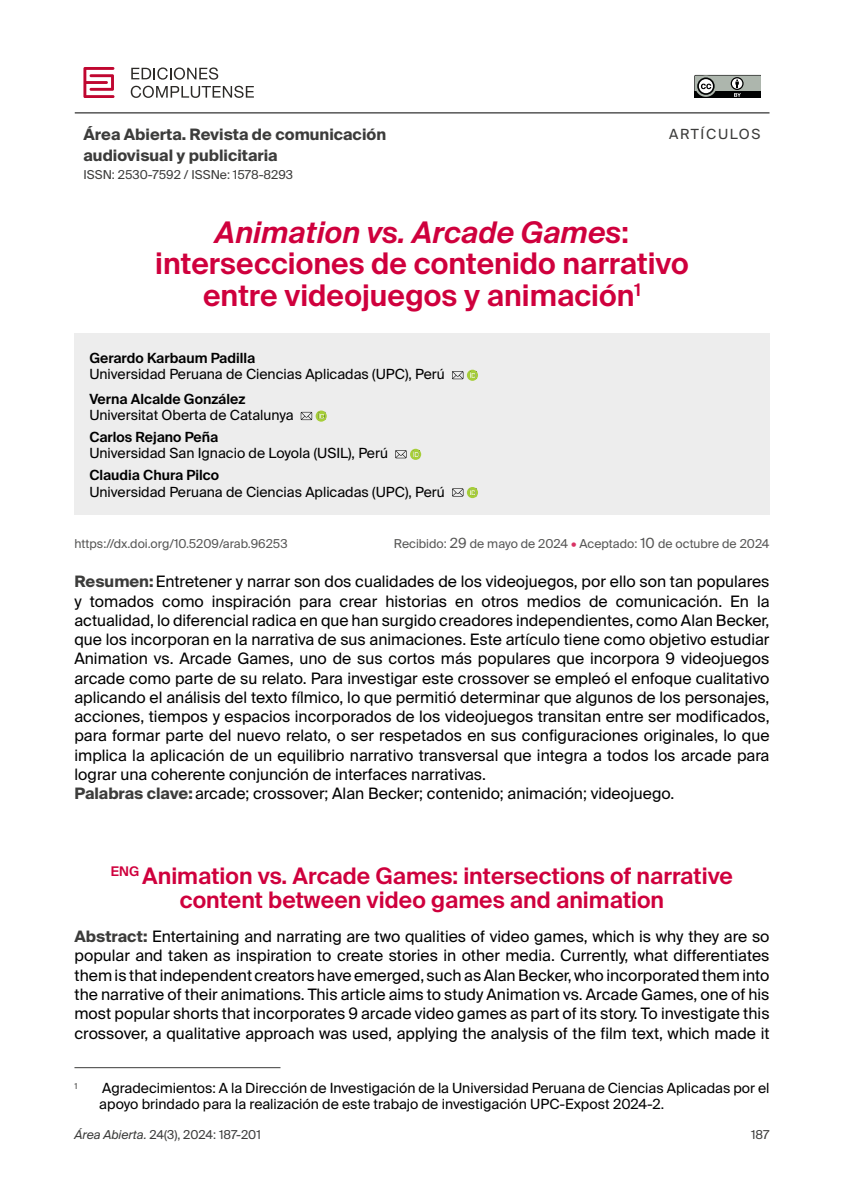
<style>
.page{position:relative;width:844px;height:1191px;background:#fff}
.page>*{position:absolute;margin:0;border:0;box-sizing:border-box;transform-origin:0 0}
._000-Título_original_ES{font:600 29.75px/31.5px "Suisse Intl";color:#cf003d;text-align:center}
._000-Título_traducido_EN{font:600 22.75px/24.5px "Suisse Intl";color:#cf003d;text-align:center}
._000_Resumen_abstract_ES{font:15.75px/19.2px "Suisse Intl";color:#000;text-align:justify}
._000_SUMARIO{font:15.75px/19.2px "Suisse Intl";color:#000;text-align:justify}
._000-Palabras_clave_keywords{font:15.75px "Suisse Intl";color:#000}
.t1{font:700 15.75px/21px "Suisse Intl";color:#3c3c3b}
._000-Notas_al_pie{font:14px/15.8px "Suisse Intl";color:#000}
._000-CARGO{font:14px "Suisse Intl";color:#000}
._000-Autor{font:600 14px "Suisse Intl";color:#000}
._000-SECCIÓN{font:14px "Suisse Intl";letter-spacing:.12em;color:#3c3c3b}
._000-DOI{font:12.25px "Suisse Intl";color:#575756}
.t2{font:12.25px "Suisse Intl";color:#3c3c3b}
._000-Notas_al_pie-2{font:8.22px "Suisse Intl";color:#3c3c3b}
.s1{font-style:italic}
.s2{font-size:14px}
.s3{color:#d83364}
.s4{font-weight:700;color:#3c3c3b}
</style>
<div class="page">
<hr style="left:75px;top:112px;width:694px;height:1px;background:#000">
<svg style="left:694px;top:75px;width:66px;height:23px;background:#757975"></svg>
<svg style="left:83px;top:67px;width:31px;height:31px"></svg>
<svg style="left:131px;top:67px;width:87px;height:13px"></svg>
<svg style="left:131px;top:86px;width:123px;height:12px"></svg>
<div style="left:74px;top:333px;width:695px;height:182px;background:#ededed"></div>
<svg style="left:452px;top:370px;width:26px;height:11px"></svg>
<svg style="left:300px;top:410px;width:27px;height:12px"></svg>
<svg style="left:395px;top:449px;width:26px;height:11px"></svg>
<svg style="left:452px;top:487px;width:26px;height:11px"></svg>
<hr style="left:74px;top:1067px;width:206px;height:1px;background:#3c3c3b">
<p class="t1" style="left:83px;top:124px;width:304px">Área Abierta. Revista de comunicación audiovisual y publicitaria</p>
<p class="t2" style="left:83px;top:167px;width:211px">ISSN: 2530-7592 / ISSNe: 1578-8293</p>
<p class="_000-SECCIÓN" style="left:669px;top:126px;width:93px">ARTÍCULOS</p>
<p class="_000-Título_original_ES" style="left:155px;top:217px;width:535px"><span class="s1">Animation vs. Arcade Games</span>: intersecciones de contenido narrativo entre videojuegos y animación<sup>1</sup></p>
<p class="_000-Autor" style="left:89px;top:350px;width:167px">Gerardo Karbaum Padilla</p>
<p class="_000-CARGO" style="left:89px;top:366px;width:357px">Universidad Peruana de Ciencias Aplicadas (UPC), Perú</p>
<p class="_000-Autor" style="left:89px;top:390px;width:157px">Verna Alcalde González</p>
<p class="_000-CARGO" style="left:89px;top:407px;width:206px">Universitat Oberta de Catalunya</p>
<p class="_000-Autor" style="left:89px;top:429px;width:130px">Carlos Rejano Peña</p>
<p class="_000-CARGO" style="left:89px;top:445px;width:300px">Universidad San Ignacio de Loyola (USIL), Perú</p>
<p class="_000-Autor" style="left:89px;top:467px;width:131px">Claudia Chura Pilco</p>
<p class="_000-CARGO" style="left:89px;top:483px;width:357px">Universidad Peruana de Ciencias Aplicadas (UPC), Perú</p>
<p class="_000-DOI" style="left:74px;top:537px;width:214px">https://dx.doi.org/10.5209/arab.96253</p>
<p class="_000-DOI" style="left:393px;top:537px;width:377px">Recibido: <span class="s2">29</span> de mayo de 2024 <span class="s3">•</span> Aceptado: <span class="s2">10</span> de octubre de 2024</p>
<p class="_000_Resumen_abstract_ES" style="left:74px;top:572px;width:696px"><span class="s4">Resumen:</span>Entretener y narrar son dos cualidades de los videojuegos, por ello son tan populares y tomados como inspiración para crear historias en otros medios de comunicación. En la actualidad, lo diferencial radica en que han surgido creadores independientes, como Alan Becker, que los incorporan en la narrativa de sus animaciones. Este artículo tiene como objetivo estudiar Animation vs. Arcade Games, uno de sus cortos más populares que incorpora 9 videojuegos arcade como parte de su relato. Para investigar este crossover se empleó el enfoque cualitativo aplicando el análisis del texto fílmico, lo que permitió determinar que algunos de los personajes, acciones, tiempos y espacios incorporados de los videojuegos transitan entre ser modificados, para formar parte del nuevo relato, o ser respetados en sus configuraciones originales, lo que implica la aplicación de un equilibrio narrativo transversal que integra a todos los arcade para lograr una coherente conjunción de interfaces narrativas.</p>
<p class="_000-Palabras_clave_keywords" style="left:74px;top:784px;width:601px"><span class="s4">Palabras clave:</span>arcade; crossover; Alan Becker; contenido; animación; videojuego.</p>
<p class="_000-Título_traducido_EN" style="left:111px;top:863px;width:623px"><sup>ENG</sup> Animation vs. Arcade Games: intersections of narrative content between video games and animation</p>
<p class="_000_SUMARIO" style="left:74px;top:927px;width:696px"><span class="s4">Abstract:</span> Entertaining and narrating are two qualities of video games, which is why they are so popular and taken as inspiration to create stories in other media. Currently, what differentiates them is that independent creators have emerged, such as Alan Becker, who incorporated them into the narrative of their animations. This article aims to study Animation vs. Arcade Games, one of his most popular shorts that incorporates 9 arcade video games as part of its story. To investigate this crossover, a qualitative approach was used, applying the analysis of the film text, which made it</p>
<p class="_000-Notas_al_pie-2" style="left:74px;top:1081px;width:5px">1</p>
<p class="_000-Notas_al_pie" style="left:99px;top:1080px;width:671px">Agradecimientos: A la Dirección de Investigación de la Universidad Peruana de Ciencias Aplicadas por el apoyo brindado para la realización de este trabajo de investigación UPC-Expost 2024-2.</p>
<p class="t2" style="left:74px;top:1127px;width:188px"><span class="s1">Área Abierta.</span> 24(3), 2024: 187-201</p>
<p class="t2" style="left:750px;top:1127px;width:20px">187</p>
</div>
